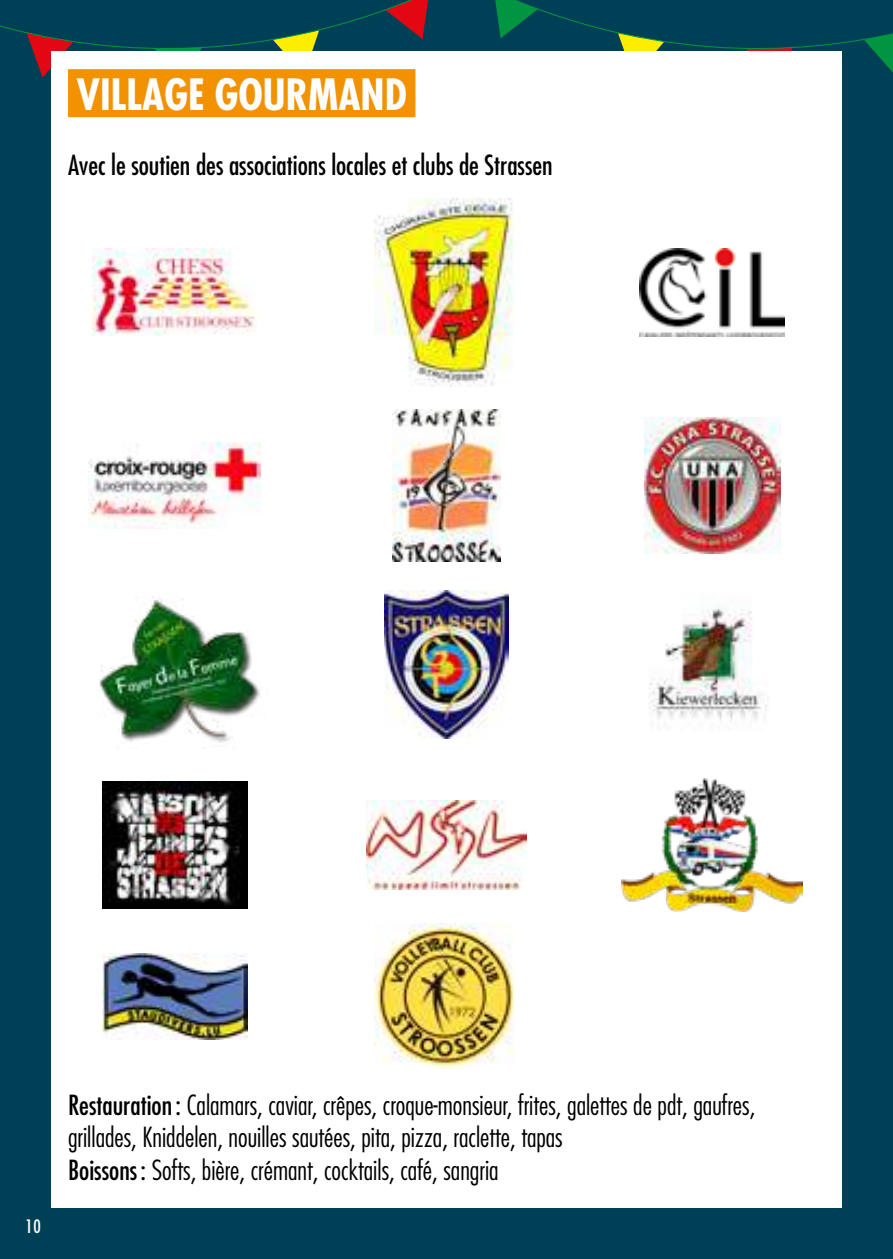
<style>
.page{position:relative;width:893px;height:1259px;background:#004057}
.page>*{position:absolute;margin:0;border:0;box-sizing:border-box;transform-origin:0 0}
.t1{font:700 condensed 42px "Futura";color:#fff}
.t2{font:300 condensed 27px/32.4px "Futura";color:#000}
.t3{font:condensed 27px "Futura";color:#000}
.t4{font:condensed 18px "Futura";color:#fff}
.s1{font-weight:400}
</style>
<div class="page">
<svg style="left:495px;top:0;width:398px;height:73px"></svg>
<svg style="left:0;top:0;width:429px;height:78px"></svg>
<div style="left:51px;top:51px;width:791px;height:1157px;background:#fff"></div>
<div style="left:68px;top:69px;width:347px;height:48px;background:#f39200"></div>
<img style="left:103px;top:953px;width:144px;height:86px">
<img style="left:99px;top:597px;width:161px;height:146px">
<img style="left:392px;top:410px;width:109px;height:151px">
<img style="left:649px;top:608px;width:118px;height:113px">
<img style="left:93px;top:249px;width:164px;height:87px">
<img style="left:374px;top:198px;width:140px;height:188px">
<img style="left:644px;top:417px;width:136px;height:136px">
<img style="left:367px;top:800px;width:159px;height:89px">
<img style="left:384px;top:590px;width:125px;height:148px">
<img style="left:374px;top:924px;width:141px;height:144px">
<img style="left:640px;top:248px;width:144px;height:88px">
<img style="left:622px;top:778px;width:180px;height:133px">
<img style="left:89px;top:442px;width:172px;height:86px">
<img style="left:103px;top:781px;width:144px;height:127px">
<h1 class="t1" style="left:77px;top:67px;width:332px">VILLAGE GOURMAND</h1>
<p class="t3" style="left:68px;top:148px;width:486px">Avec le soutien des associations locales et clubs de Strassen</p>
<p class="t4" style="left:26px;top:1215px;width:17px">10</p>
<p class="t2" style="left:68px;top:1088px;width:689px"><span class="s1">Restauration:</span> Calamars, caviar, crêpes, croque-monsieur, frites, galettes de pdt, gaufres, grillades, Kniddelen, nouilles sautées, pita, pizza, raclette, tapas<br><span class="s1">Boissons:</span> Softs, bière, crémant, cocktails, café, sangria</p>
</div>
